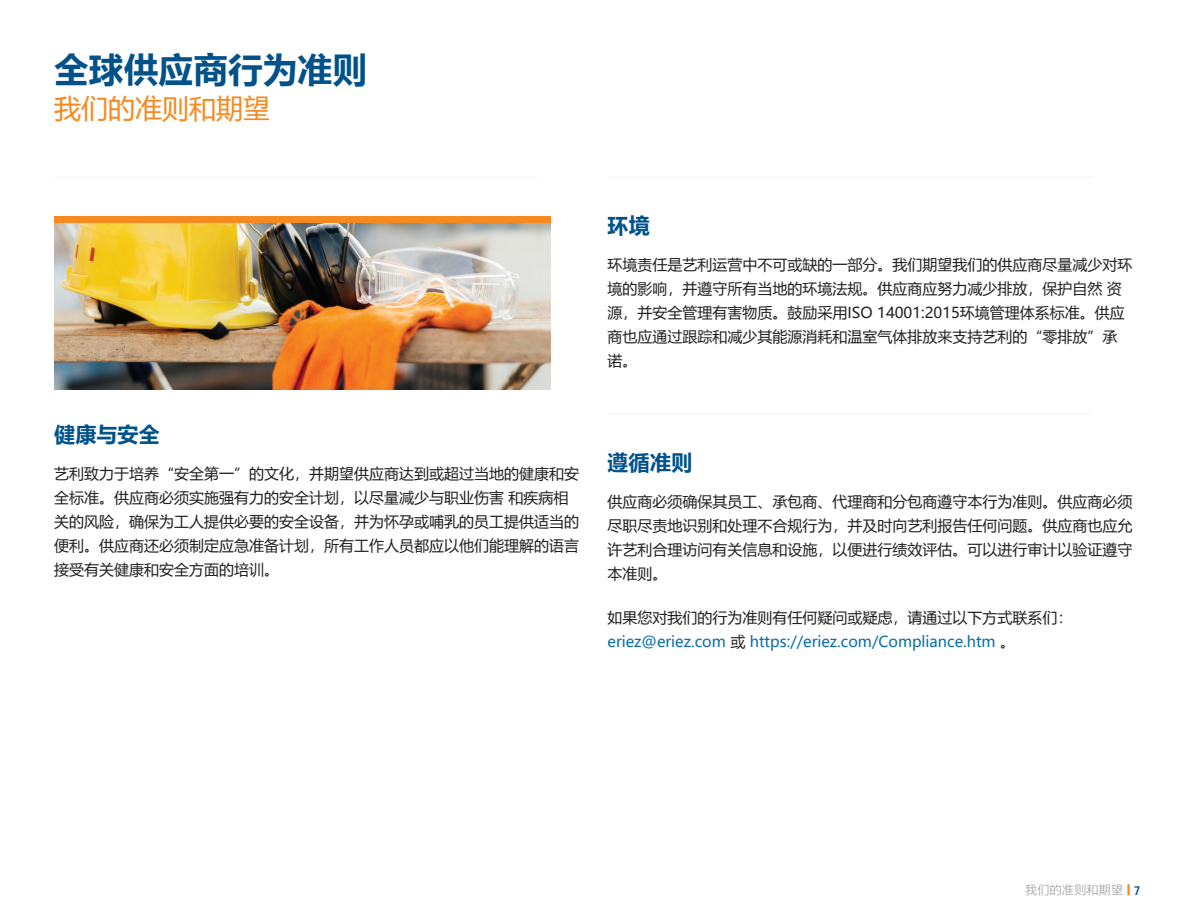
<style>
.page{position:relative;width:1188px;height:918px;background:#fff}
.page>*{position:absolute;margin:0;border:0;box-sizing:border-box;transform-origin:0 0}
.t1{font:700 34.5px "Microsoft Ya Hei";letter-spacing:.01em;color:#01528b}
.t2{font:27px "Microsoft Ya Hei";color:#f6891f}
.t3{font:700 21px "Microsoft Ya Hei";letter-spacing:.015em;color:#01528b}
.t4{font:15px/24px "Microsoft Ya Hei";color:#231f20}
.t5{font:15px/24px "Microsoft Ya Hei";color:#076daa}
.t6{font:300 12px "Microsoft Ya Hei";letter-spacing:.02em;color:#939598}
.s1{color:#231f20}
.s2{font-family:"Roboto Condensed";font-weight:600;color:#01528b}
</style>
<div class="page">
<svg style="left:1127px;top:884px;width:3px;height:11px"></svg>
<img style="left:54px;top:223px;width:497px;height:167px">
<div style="left:54px;top:216px;width:497px;height:7px;background:#f6891f"></div>
<h1 class="t1" style="left:54px;top:45px;width:315px">全球供应商行为准则</h1>
<h2 class="t2" style="left:54px;top:90px;width:217px">我们的准则和期望</h2>
<h3 class="t3" style="left:54px;top:420px;width:107px">健康与安全</h3>
<p class="t4" style="left:54px;top:461px;width:526px">艺利致力于培养“安全第一”的文化，并期望供应商达到或超过当地的健康和安全标准。供应商必须实施强有力的安全计划，以尽量减少与职业伤害 和疾病相关的风险，确保为工人提供必要的安全设备，并为怀孕或哺乳的员工提供适当的便利。供应商还必须制定应急准备计划，所有工作人员都应以他们能理解的语言接受有关健康和安全方面的培训。</p>
<h3 class="t3" style="left:608px;top:211px;width:44px">环境</h3>
<p class="t4" style="left:608px;top:253px;width:526px">环境责任是艺利运营中不可或缺的一部分。我们期望我们的供应商尽量减少对环境的影响，并遵守所有当地的环境法规。供应商应努力减少排放，保护自然 资源，并安全管理有害物质。鼓励采用ISO 14001:2015环境管理体系标准。供应商也应通过跟踪和减少其能源消耗和温室气体排放来支持艺利的“零排放”承诺。</p>
<h3 class="t3" style="left:608px;top:447px;width:86px">遵循准则</h3>
<p class="t4" style="left:608px;top:489px;width:526px;text-align:justify">供应商必须确保其员工、承包商、代理商和分包商遵守本行为准则。供应商必须尽职尽责地识别和处理不合规行为，并及时向艺利报告任何问题。供应商也应允许艺利合理访问有关信息和设施，以便进行绩效评估。可以进行审计以验证遵守本准则。</p>
<p class="t5" style="left:608px;top:606px;width:466px"><span class="s1">如果您对我们的行为准则有任何疑问或疑虑，请通过以下方式联系们：</span>eriez@eriez.com <span class="s1">或</span> https://eriez.com/Compliance.htm <span class="s1">。</span></p>
<p class="t6" style="left:1025px;top:882px;width:116px">我们的准则和期望 <span class="s2">7</span></p>
</div>
